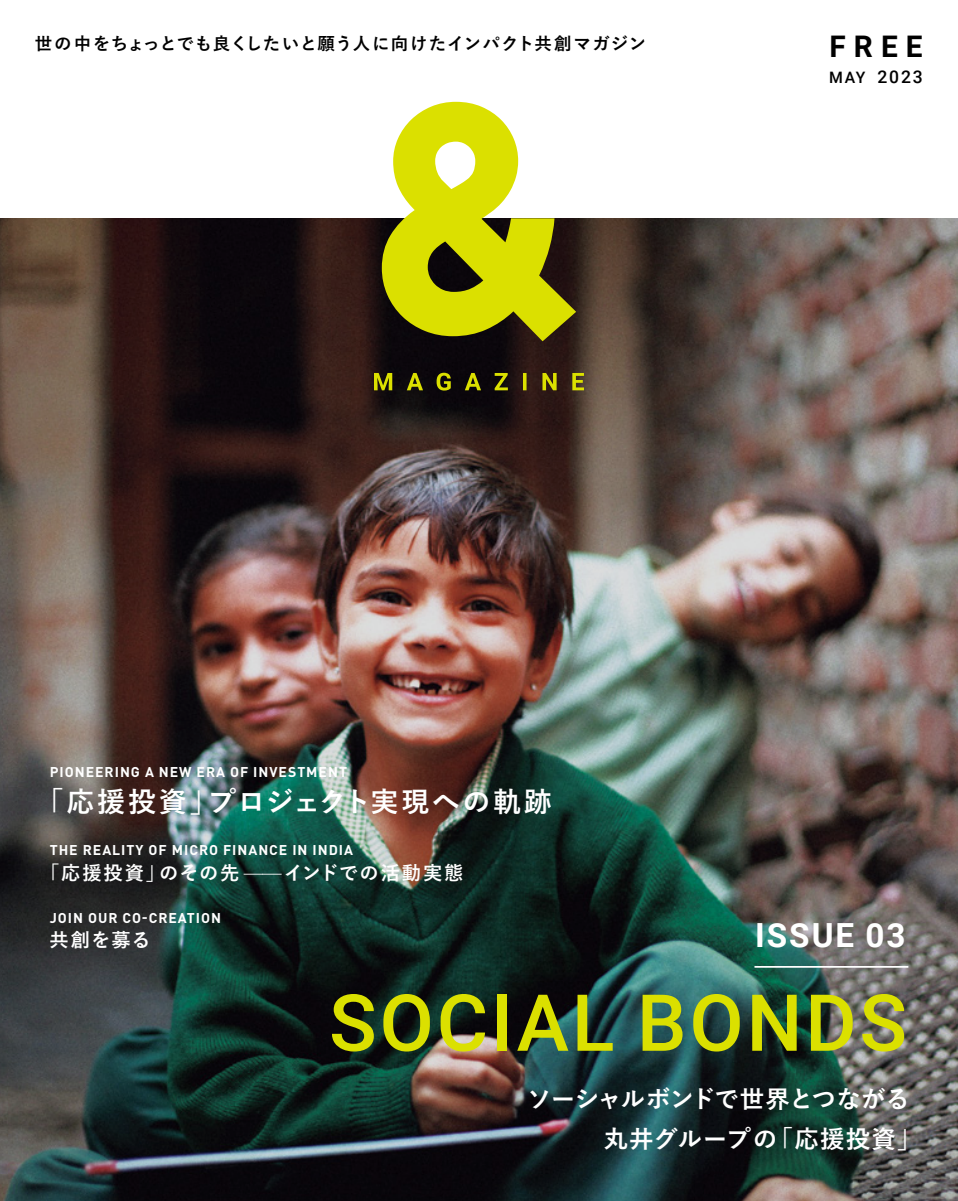
<style>
.page{position:relative;width:958px;height:1201px;background:#fff}
.page>*{position:absolute;margin:0;border:0;box-sizing:border-box;transform-origin:0 0}
.t1{font:500 78.75px "Roboto";letter-spacing:.035em;color:#dbe000}
.t2{font:700 33.25px "Roboto";letter-spacing:.06em;color:#fff}
.t3{font:700 29.75px "Roboto";color:#000}
.t4{font:700 28px "Yu Go";letter-spacing:.09em;color:#fff}
.t5{font:700 24.5px/40.2px "Yu Go";letter-spacing:-.005em;color:#fff}
.t6{font:700 19.25px "Yu Go";letter-spacing:.09em;color:#fff}
.t7{font:700 17.5px "Yu Go";letter-spacing:.04em;color:#000}
.t8{font:500 17.5px "Roboto";color:#000}
.t9{font:700 14px "DIN Pro";letter-spacing:.07em;color:#fff}
.s1{font-size:15.75px}
</style>
<div class="page">
<img style="left:0;top:218px;width:957px;height:982px">
<svg style="left:374px;top:373px;width:210px;height:17px;background:#514c0b"></svg>
<svg style="left:382px;top:102px;width:194px;height:239px;fill:#dbe000"></svg>
<hr style="left:754px;top:966px;width:154px;height:1px;background:#fff">
<p class="t7" style="left:35px;top:34px;width:613px">世の中をちょっとでも良くしたいと願う人に向けたインパクト共創マガジン</p>
<h3 class="t3" style="left:829px;top:26px;width:95px">FREE</h3>
<p class="t8" style="left:829px;top:65px;width:95px"><span class="s1">MAY</span> 2023</p>
<p class="t9" style="left:50px;top:760px;width:299px">PIONEERING A NEW ERA OF INVESTMENT</p>
<h3 class="t4" style="left:36px;top:786px;width:518px">「応援投資」プロジェクト実現への軌跡</h3>
<p class="t9" style="left:50px;top:838px;width:305px">THE REALITY OF MICRO FINANCE IN INDIA</p>
<h3 class="t6" style="left:40px;top:861px;width:425px">「応援投資」のその先 ̶̶インドでの活動実態</h3>
<p class="t9" style="left:50px;top:905px;width:173px">JOIN OUR CO-CREATION</p>
<h3 class="t6" style="left:50px;top:929px;width:102px">共創を募る</h3>
<h2 class="t2" style="left:755px;top:912px;width:152px">ISSUE 03</h2>
<h1 class="t1" style="left:329px;top:967px;width:579px">SOCIAL BONDS</h1>
<h3 class="t5" style="left:603px;top:1079px;width:320px;text-indent:-76px">ソーシャルボンドで世界とつながる丸井グループの「応援投資」</h3>
</div>
